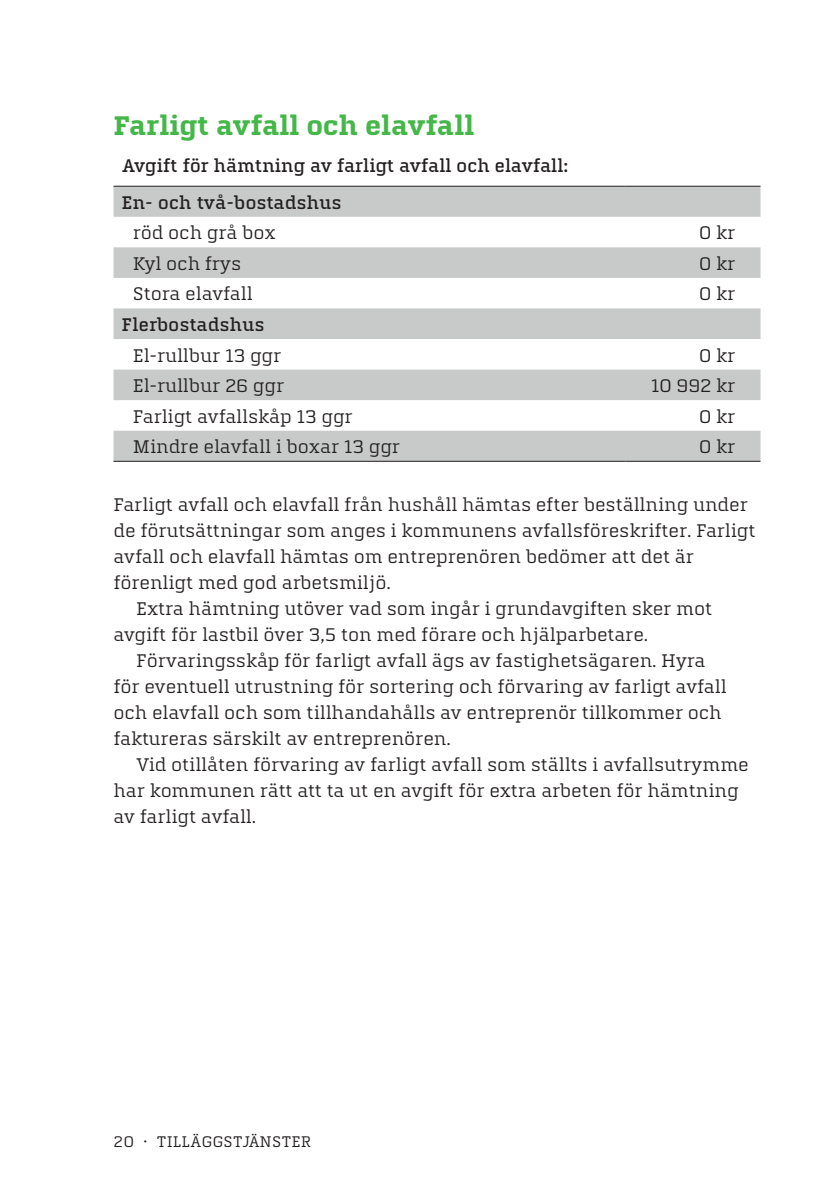
<style>
.page{position:relative;width:840px;height:1191px;background:#fff}
.page>*{position:absolute;margin:0;border:0;box-sizing:border-box;transform-origin:0 0}
.Rubrik_2{font:700 28px "Quitador For Jarfalla";letter-spacing:-.01em;color:#45b749}
.Bröd_1{font:19px/26px "Quitador For Jarfalla";letter-spacing:-.01em;color:#231f20}
.Rubrik_4_tabell{font:500 19px "Quitador For Jarfalla";letter-spacing:-.02em;color:#231f20}
.Bröd_1-2{font:500 19px "Quitador For Jarfalla";letter-spacing:-.01em;color:#231f20}
.Bröd_1-3{font:16px "Quitador For Jarfalla";color:#231f20}
.s1{font-size:18px}
</style>
<div class="page">
<svg style="left:113px;top:187px;width:647px;height:274px;fill:#c8c9c9"></svg>
<hr style="left:113px;top:186px;width:512px;height:1px;background:#231f20">
<hr style="left:625px;top:186px;width:135px;height:1px;background:#231f20">
<hr style="left:113px;top:461px;width:512px;height:1px;background:#231f20">
<hr style="left:625px;top:461px;width:135px;height:1px;background:#231f20">
<p class="Rubrik_2" style="left:113px;top:110px;width:362px">Farligt avfall och elavfall</p>
<p class="Rubrik_4_tabell" style="left:122px;top:156px;width:448px">Avgift för hämtning av farligt avfall och elavfall:</p>
<p class="Bröd_1-2" style="left:121px;top:192px;width:222px">En- och två-bostadshus</p>
<p class="Bröd_1" style="left:133px;top:220px;width:144px">röd och grå box</p>
<p class="Bröd_1" style="left:698px;top:220px;width:38px">0 kr</p>
<p class="Bröd_1" style="left:133px;top:251px;width:110px">Kyl och frys</p>
<p class="Bröd_1" style="left:698px;top:251px;width:38px">0 kr</p>
<p class="Bröd_1" style="left:133px;top:281px;width:121px">Stora elavfall</p>
<p class="Bröd_1" style="left:698px;top:281px;width:38px">0 kr</p>
<p class="Bröd_1-2" style="left:121px;top:314px;width:145px">Flerbostadshus</p>
<p class="Bröd_1" style="left:133px;top:342px;width:150px">El-rullbur 13 ggr</p>
<p class="Bröd_1" style="left:698px;top:342px;width:38px">0 kr</p>
<p class="Bröd_1" style="left:133px;top:373px;width:153px">El-rullbur 26 ggr</p>
<p class="Bröd_1" style="left:650px;top:373px;width:86px">10 992 kr</p>
<p class="Bröd_1" style="left:133px;top:403px;width:221px">Farligt avfallskåp 13 ggr</p>
<p class="Bröd_1" style="left:698px;top:403px;width:38px">0 kr</p>
<p class="Bröd_1" style="left:133px;top:434px;width:269px">Mindre elavfall i boxar 13 ggr</p>
<p class="Bröd_1" style="left:698px;top:434px;width:38px">0 kr</p>
<p class="Bröd_1" style="left:113px;top:492px;width:643px">Farligt avfall och elavfall från hushåll hämtas efter beställning under de förutsättningar som anges i kommunens avfallsföreskrifter. Farligt avfall och elavfall hämtas om entreprenören bedömer att det är förenligt med god arbetsmiljö.</p>
<p class="Bröd_1" style="left:113px;top:596px;width:600px;text-indent:23px">Extra hämtning utöver vad som ingår i grundavgiften sker mot avgift för lastbil över 3,5 ton med förare och hjälparbetare.</p>
<p class="Bröd_1" style="left:113px;top:648px;width:614px;text-indent:23px">Förvaringsskåp för farligt avfall ägs av fastighetsägaren. Hyra för eventuell utrustning för sortering och förvaring av farligt avfall och elavfall och som tillhandahålls av entreprenör tillkommer och faktureras särskilt av entreprenören.</p>
<p class="Bröd_1" style="left:113px;top:752px;width:636px;text-indent:23px">Vid otillåten förvaring av farligt avfall som ställts i avfallsutrymme har kommunen rätt att ta ut en avgift för extra arbeten för hämtning av farligt avfall.</p>
<p class="Bröd_1-3" style="left:113px;top:1132px;width:199px">20 <span class="s1">·</span> TILLÄGGSTJÄNSTER</p>
</div>
